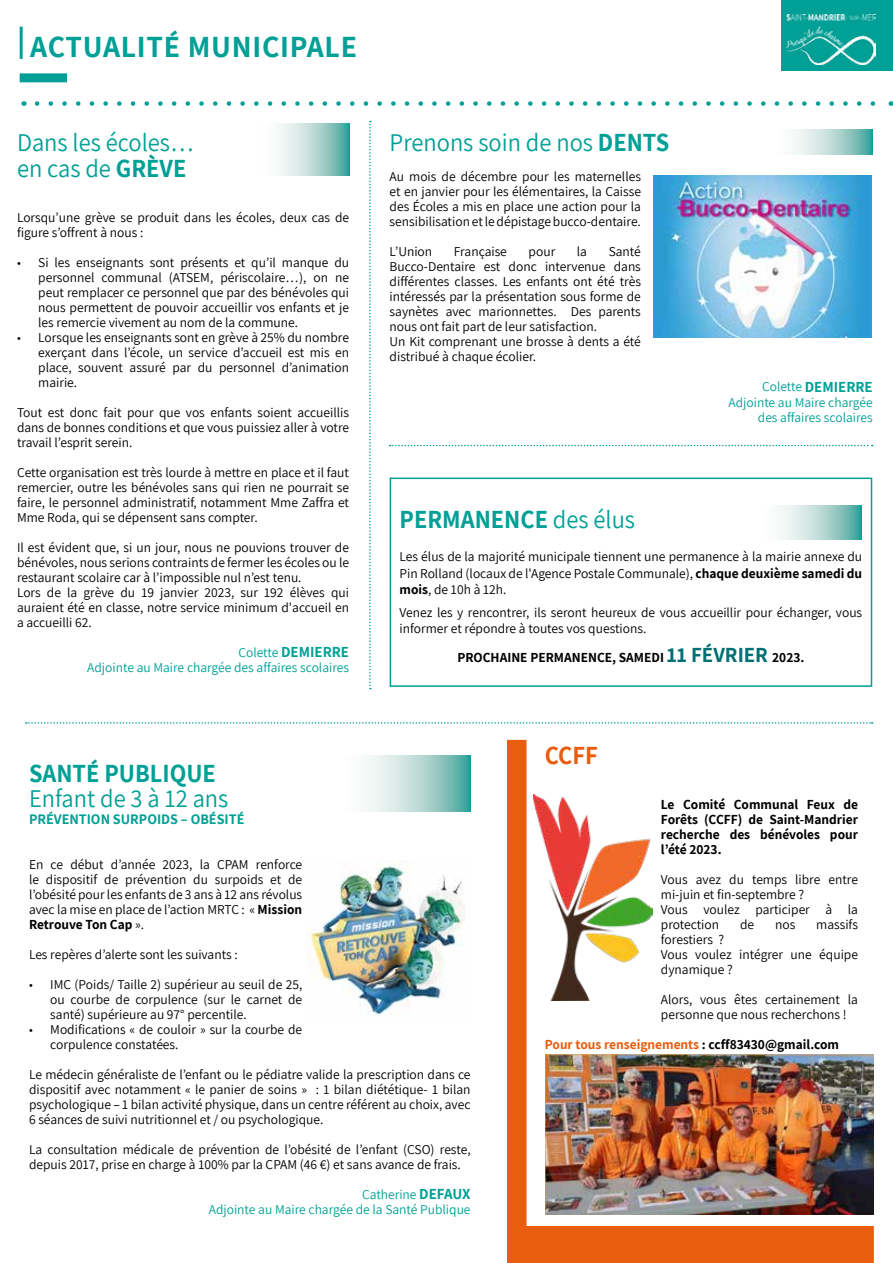
<style>
.page{position:relative;width:893px;height:1263px;background:#fff}
.page>*{position:absolute;margin:0;border:0;box-sizing:border-box;transform-origin:0 0}
.t1{font:700 30px "Assistant";letter-spacing:.025em;color:#00a096}
.t2{font:25.5px/25.5px "Assistant";color:#00a096;scale:.96 1}
.t3{font:700 25.5px "Assistant";color:#00a096;scale:.96 1}
.t4{font:700 25.5px "Assistant";color:#e95d0f;scale:.96 1}
.t5{font:700 15px "Assistant";color:#00a096}
.t6{font:700 14.25px "Assistant";color:#00a096}
.t7{font:13.5px/15px "Assistant";color:#000;text-align:justify}
.t8{font:13.5px/15px "Assistant";color:#00a096;text-align:right}
.t9{font:700 13.5px/15px "Assistant";color:#000;text-align:justify}
.t10{font:700 13.5px "Assistant";color:#e95d0f}
.s1{font-weight:700}
.s2{font-family:"Myriad Pro"}
.s3{font-weight:400;font-size:13.5px}
.s4{font-weight:400}
.s5{font-size:21px;color:#007074}
.s6{font-weight:700;font-size:15px}
.s7{color:#000}
</style>
<div class="page">
<hr style="left:20px;top:27px;width:3px;height:32px;background:#00a096">
<div style="left:20px;top:73px;width:47px;height:9px;background:#00a096"></div>
<div style="left:781px;top:0;width:112px;height:70px;background:#00a096"></div>
<img style="left:786px;top:15px;width:90px;height:50px">
<svg style="left:37px;top:101px;width:839px;height:5px"></svg>
<svg style="left:794px;top:129px;width:78px;height:26px;background:#aed5d1"></svg>
<svg style="left:278px;top:123px;width:71px;height:53px;background:#aed6d1"></svg>
<img style="left:654px;top:176px;width:218px;height:161px">
<div style="left:523px;top:1226px;width:351px;height:37px;background:#e95d0f"></div>
<img style="left:545px;top:1055px;width:329px;height:159px">
<img style="left:533px;top:794px;width:120px;height:206px">
<div style="left:507px;top:740px;width:19px;height:523px;background:#e95d0f"></div>
<div style="left:390px;top:477px;width:482px;height:210px;border:2px solid #00a096"></div>
<svg style="left:780px;top:506px;width:81px;height:34px;background:#aed5d1"></svg>
<svg style="left:369px;top:121px;width:2px;height:568px"></svg>
<svg style="left:390px;top:445px;width:483px;height:1px"></svg>
<svg style="left:26px;top:722px;width:847px;height:2px"></svg>
<svg style="left:367px;top:756px;width:104px;height:56px;background:#acd5d0"></svg>
<img style="left:306px;top:861px;width:157px;height:155px">
<h1 class="t1" style="left:30px;top:26px;width:328px">ACTUALITÉ MUNICIPALE</h1>
<h2 class="t2" style="left:17px;top:129px;width:186px">Dans les écoles… en cas de <span class="s1">GRÈVE</span></h2>
<p class="t7" style="left:17px;top:209px;width:334px">Lorsqu’une grève se produit dans les écoles, deux cas de figure s’offrent à nous :</p>
<p class="t7" style="left:38px;top:254px;width:312px;text-indent:-21px"><span class="s2">•</span> Si les enseignants sont présents et qu’il manque du personnel communal (ATSEM, périscolaire…), on ne peut remplacer ce personnel que par des bénévoles qui nous permettent de pouvoir accueillir vos enfants et je les remercie vivement au nom de la commune.</p>
<p class="t7" style="left:38px;top:329px;width:312px;text-indent:-21px"><span class="s2">•</span> Lorsque les enseignants sont en grève à 25% du nombre exerçant dans l’école, un service d’accueil est mis en place, souvent assuré par du personnel d’animation mairie.</p>
<p class="t7" style="left:17px;top:404px;width:334px">Tout est donc fait pour que vos enfants soient accueillis dans de bonnes conditions et que vous puissiez aller à votre travail l’esprit serein.</p>
<p class="t7" style="left:17px;top:464px;width:334px">Cette organisation est très lourde à mettre en place et il faut remercier, outre les bénévoles sans qui rien ne pourrait se faire, le personnel administratif, notamment Mme Zaffra et Mme Roda, qui se dépensent sans compter.</p>
<p class="t7" style="left:17px;top:539px;width:334px;text-align:left">Il est évident que, si un jour, nous ne pouvions trouver de bénévoles, nous serions contraints de fermer les écoles ou le restaurant scolaire car à l’impossible nul n’est tenu.<br>Lors de la grève du 19 janvier 2023, sur 192 élèves qui auraient été en classe, notre service minimum d'accueil en a accueilli 62.</p>
<p class="t5" style="left:238px;top:642px;width:112px"><span class="s3">Colette</span> DEMIERRE</p>
<p class="t8" style="left:87px;top:659px;width:263px">Adjointe au Maire chargée des affaires scolaires</p>
<h2 class="t2" style="left:390px;top:129px;width:293px">Prenons soin de nos <span class="s1">DENTS</span></h2>
<p class="t7" style="left:390px;top:169px;width:253px">Au mois de décembre pour les maternelles et en janvier pour les élémentaires, la Caisse des Écoles a mis en place une action pour la sensibilisation et le dépistage bucco-dentaire.</p>
<p class="t7" style="left:390px;top:244px;width:44px">L’Union</p>
<p class="t7" style="left:454px;top:244px;width:55px">Française</p>
<p class="t7" style="left:529px;top:244px;width:28px">pour</p>
<p class="t7" style="left:577px;top:244px;width:12px">la</p>
<p class="t7" style="left:390px;top:244px;width:253px;text-align:left;text-indent:219px">Santé Bucco-Dentaire est donc intervenue dans différentes classes. Les enfants ont été très intéressés par la présentation sous forme de saynètes avec marionnettes. Des parents nous ont fait part de leur satisfaction.<br>Un Kit comprenant une brosse à dents a été distribué à chaque écolier.</p>
<p class="t5" style="left:762px;top:376px;width:112px"><span class="s3">Colette</span> DEMIERRE</p>
<p class="t8" style="left:728px;top:394px;width:146px">Adjointe au Maire chargée des affaires scolaires</p>
<h2 class="t3" style="left:400px;top:502px;width:247px">PERMANENCE <span class="s4">des élus</span></h2>
<p class="t7" style="left:400px;top:548px;width:464px;line-height:16.5px">Les élus de la majorité municipale tiennent une permanence à la mairie annexe du Pin Rolland (locaux de l'Agence Postale Communale), <span class="s1">chaque deuxième samedi du mois</span>, de 10h à 12h.</p>
<p class="t7" style="left:400px;top:603px;width:464px;line-height:16.5px">Venez les y rencontrer, ils seront heureux de vous accueillir pour échanger, vous informer et répondre à toutes vos questions.</p>
<p class="t9" style="left:457px;top:649px;width:348px">PROCHAINE PERMANENCE, SAMEDI <span class="s5">11 FÉVRIER</span> 2023.</p>
<h2 class="t3" style="left:29px;top:756px;width:196px">SANTÉ PUBLIQUE</h2>
<h2 class="t2" style="left:29px;top:785px;width:209px">Enfant de 3 à 12 ans</h2>
<p class="t6" style="left:29px;top:809px;width:217px">PRÉVENTION SURPOIDS – OBÉSITÉ</p>
<p class="t7" style="left:29px;top:856px;width:275px">En ce début d’année 2023, la CPAM renforce le dispositif de prévention du surpoids et de l’obésité pour les enfants de 3 ans à 12 ans révolus avec la mise en place de l’action MRTC : « <span class="s1">Mission Retrouve Ton Cap</span> ».</p>
<p class="t7" style="left:29px;top:946px;width:210px">Les repères d’alerte sont les suivants :</p>
<p class="t7" style="left:50px;top:976px;width:253px;text-indent:-21px"><span class="s2">•</span> IMC (Poids/ Taille 2) supérieur au seuil de 25, ou courbe de corpulence (sur le carnet de santé) supérieure au 97° percentile.</p>
<p class="t7" style="left:50px;top:1021px;width:253px;text-indent:-21px"><span class="s2">•</span> Modifications « de couloir » sur la courbe de corpulence constatées.</p>
<p class="t7" style="left:29px;top:1066px;width:443px">Le médecin généraliste de l’enfant ou le pédiatre valide la prescription dans ce dispositif avec notamment « le panier de soins » : 1 bilan diététique- 1 bilan psychologique – 1 bilan activité physique, dans un centre référent au choix, avec 6 séances de suivi nutritionnel et / ou psychologique.</p>
<p class="t7" style="left:29px;top:1141px;width:443px">La consultation médicale de prévention de l’obésité de l’enfant (CSO) reste, depuis 2017, prise en charge à 100% par la CPAM (46 €) et sans avance de frais.</p>
<p class="t8" style="left:209px;top:1186px;width:263px">Catherine <span class="s6">DEFAUX<br></span>Adjointe au Maire chargée de la Santé Publique</p>
<h2 class="t4" style="left:545px;top:738px;width:57px">CCFF</h2>
<p class="t9" style="left:661px;top:797px;width:199px">Le Comité Communal Feux de Forêts (CCFF) de Saint-Mandrier recherche des bénévoles pour l’été 2023.</p>
<p class="t7" style="left:661px;top:872px;width:199px;text-align:left">Vous avez du temps libre entre mi-juin et fin-septembre ?<br>Vous voulez participer à la protection</p>
<p class="t7" style="left:740px;top:917px;width:16px">de</p>
<p class="t7" style="left:775px;top:917px;width:22px">nos</p>
<p class="t7" style="left:816px;top:917px;width:43px">massifs</p>
<p class="t7" style="left:661px;top:932px;width:199px;text-align:left">forestiers ?<br>Vous voulez intégrer une équipe dynamique ?</p>
<p class="t7" style="left:661px;top:992px;width:199px">Alors, vous êtes certainement la personne que nous recherchons !</p>
<p class="t10" style="left:545px;top:1035px;width:296px">Pour tous renseignements <span class="s7">: ccff83430@gmail.com</span></p>
</div>
